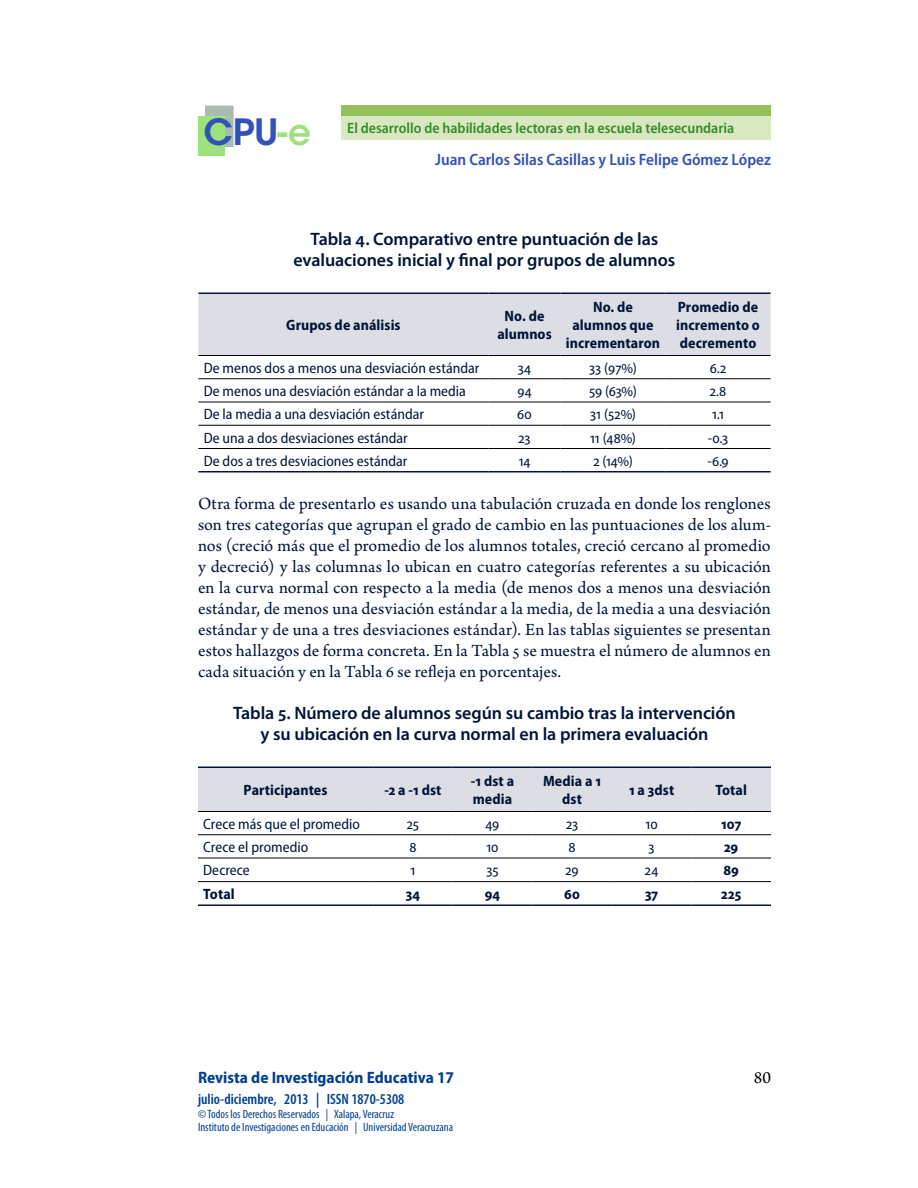
<style>
.page{position:relative;width:918px;height:1188px;background:#fff}
.page>*{position:absolute;margin:0;border:0;box-sizing:border-box;transform-origin:0 0}
.t1{font:600 36px "ITC Avant Garde Std";color:#3252b7}
.t2{font:18px/21px "Arno Pro";color:#001539;text-align:justify}
.t3{font:600 18px/21px "Myriad Pro";letter-spacing:-.005em;color:#001539;text-align:center}
.t4{font:18px "Arno Pro";color:#000}
.t5{font:600 semi-condensed 16.5px "Myriad Pro";color:#3252b7}
.t6{font:700 semi-condensed 16.5px "Myriad Pro";color:#003f91}
.t7{font:semi-condensed 15px "Myriad Pro";color:#001539}
.t8{font:700 semi-condensed 15px/18px "Myriad Pro";letter-spacing:.005em;color:#001539;text-align:center}
.t9{font:600 semi-condensed 15px "Myriad Pro";color:#388b27}
.t10{font:600 condensed 15px "Myriad Pro";color:#003f91}
.t11{font:condensed 12px/13.5px "Myriad Pro";color:#003f91}
.s1{color:#9ee27d}
</style>
<div class="page">
<div style="left:205px;top:106px;width:29px;height:41px;background:#aabbb2;border:2px solid #aabbb2"></div>
<div style="left:198px;top:116px;width:27px;height:40px;background:#9ee27d"></div>
<div style="left:341px;top:116px;width:430px;height:23px;background:#d9e8c1"></div>
<div style="left:341px;top:106px;width:430px;height:10px;background:#94c159"></div>
<div style="left:198px;top:294px;width:573px;height:61px;background:#dddde5"></div>
<hr style="left:198px;top:378px;width:291px;height:1px;background:#000">
<hr style="left:489px;top:378px;width:72px;height:1px;background:#000">
<hr style="left:561px;top:378px;width:105px;height:1px;background:#000">
<hr style="left:666px;top:378px;width:105px;height:1px;background:#000">
<hr style="left:198px;top:402px;width:291px;height:1px;background:#000">
<hr style="left:489px;top:402px;width:72px;height:1px;background:#000">
<hr style="left:561px;top:402px;width:105px;height:1px;background:#000">
<hr style="left:666px;top:402px;width:105px;height:1px;background:#000">
<hr style="left:198px;top:425px;width:291px;height:1px;background:#000">
<hr style="left:489px;top:425px;width:72px;height:1px;background:#000">
<hr style="left:561px;top:425px;width:105px;height:1px;background:#000">
<hr style="left:666px;top:425px;width:105px;height:1px;background:#000">
<hr style="left:198px;top:292px;width:291px;height:2px;background:#001539">
<hr style="left:489px;top:292px;width:72px;height:2px;background:#001539">
<hr style="left:561px;top:292px;width:105px;height:2px;background:#001539">
<hr style="left:666px;top:292px;width:105px;height:2px;background:#001539">
<hr style="left:198px;top:471px;width:291px;height:1px;background:#001539">
<hr style="left:489px;top:471px;width:72px;height:1px;background:#001539">
<hr style="left:561px;top:471px;width:105px;height:1px;background:#001539">
<hr style="left:666px;top:471px;width:105px;height:1px;background:#001539">
<hr style="left:198px;top:355px;width:291px;height:1px;background:#000">
<hr style="left:489px;top:355px;width:72px;height:1px;background:#000">
<hr style="left:561px;top:355px;width:105px;height:1px;background:#000">
<hr style="left:666px;top:355px;width:105px;height:1px;background:#000">
<hr style="left:198px;top:448px;width:291px;height:1px;background:#000">
<hr style="left:489px;top:448px;width:72px;height:1px;background:#000">
<hr style="left:561px;top:448px;width:105px;height:1px;background:#000">
<hr style="left:666px;top:448px;width:105px;height:1px;background:#000">
<div style="left:198px;top:768px;width:573px;height:43px;background:#dddde5"></div>
<hr style="left:198px;top:834px;width:175px;height:1px;background:#000">
<hr style="left:373px;top:834px;width:80px;height:1px;background:#000">
<hr style="left:453px;top:834px;width:79px;height:1px;background:#000">
<hr style="left:532px;top:834px;width:80px;height:1px;background:#000">
<hr style="left:612px;top:834px;width:79px;height:1px;background:#000">
<hr style="left:691px;top:834px;width:80px;height:1px;background:#000">
<hr style="left:198px;top:858px;width:175px;height:1px;background:#000">
<hr style="left:373px;top:858px;width:80px;height:1px;background:#000">
<hr style="left:453px;top:858px;width:79px;height:1px;background:#000">
<hr style="left:532px;top:858px;width:80px;height:1px;background:#000">
<hr style="left:612px;top:858px;width:79px;height:1px;background:#000">
<hr style="left:691px;top:858px;width:80px;height:1px;background:#000">
<hr style="left:198px;top:766px;width:175px;height:2px;background:#001539">
<hr style="left:373px;top:766px;width:80px;height:2px;background:#001539">
<hr style="left:453px;top:766px;width:79px;height:2px;background:#001539">
<hr style="left:532px;top:766px;width:80px;height:2px;background:#001539">
<hr style="left:612px;top:766px;width:79px;height:2px;background:#001539">
<hr style="left:691px;top:766px;width:80px;height:2px;background:#001539">
<hr style="left:198px;top:904px;width:175px;height:2px;background:#001539">
<hr style="left:373px;top:904px;width:80px;height:2px;background:#001539">
<hr style="left:453px;top:904px;width:79px;height:2px;background:#001539">
<hr style="left:532px;top:904px;width:80px;height:2px;background:#001539">
<hr style="left:612px;top:904px;width:79px;height:2px;background:#001539">
<hr style="left:691px;top:904px;width:80px;height:2px;background:#001539">
<hr style="left:198px;top:811px;width:175px;height:1px;background:#000">
<hr style="left:373px;top:811px;width:80px;height:1px;background:#000">
<hr style="left:453px;top:811px;width:79px;height:1px;background:#000">
<hr style="left:532px;top:811px;width:80px;height:1px;background:#000">
<hr style="left:612px;top:811px;width:79px;height:1px;background:#000">
<hr style="left:691px;top:811px;width:80px;height:1px;background:#000">
<hr style="left:198px;top:881px;width:175px;height:1px;background:#000">
<hr style="left:373px;top:881px;width:80px;height:1px;background:#000">
<hr style="left:453px;top:881px;width:79px;height:1px;background:#000">
<hr style="left:532px;top:881px;width:80px;height:1px;background:#000">
<hr style="left:612px;top:881px;width:79px;height:1px;background:#000">
<hr style="left:691px;top:881px;width:80px;height:1px;background:#000">
<h1 class="t1" style="left:203px;top:109px;width:109px">CPU<span class="s1">-e</span></h1>
<p class="t9" style="left:347px;top:120px;width:388px">El desarrollo de habilidades lectoras en la escuela telesecundaria</p>
<p class="t5" style="left:435px;top:150px;width:337px">Juan Carlos Silas Casillas y Luis Felipe Gómez López</p>
<p class="t3" style="left:294px;top:228px;width:383px">Tabla 4. Comparativo entre puntuación de las evaluaciones inicial y final por grupos de alumnos</p>
<p class="t8" style="left:286px;top:316px;width:116px">Grupos de análisis</p>
<p class="t8" style="left:497px;top:307px;width:56px">No. de alumnos</p>
<p class="t8" style="left:566px;top:298px;width:96px">No. de alumnos que incrementaron</p>
<p class="t8" style="left:676px;top:298px;width:85px;text-align:justify">Promedio de incremento o decremento</p>
<p class="t7" style="left:204px;top:360px;width:277px">De menos dos a menos una desviación estándar</p>
<p class="t7" style="left:518px;top:360px;width:15px">34</p>
<p class="t7" style="left:589px;top:360px;width:49px">33 (97%)</p>
<p class="t7" style="left:710px;top:360px;width:18px">6.2</p>
<p class="t7" style="left:204px;top:383px;width:264px">De menos una desviación estándar a la media</p>
<p class="t7" style="left:517px;top:383px;width:16px">94</p>
<p class="t7" style="left:589px;top:383px;width:49px">59 (63%)</p>
<p class="t7" style="left:710px;top:383px;width:18px">2.8</p>
<p class="t7" style="left:204px;top:406px;width:222px">De la media a una desviación estándar</p>
<p class="t7" style="left:517px;top:406px;width:16px">60</p>
<p class="t7" style="left:590px;top:406px;width:47px">31 (52%)</p>
<p class="t7" style="left:712px;top:406px;width:14px">1.1</p>
<p class="t7" style="left:204px;top:429px;width:206px">De una a dos desviaciones estándar</p>
<p class="t7" style="left:519px;top:429px;width:14px">23</p>
<p class="t7" style="left:590px;top:429px;width:48px">11 (48%)</p>
<p class="t7" style="left:708px;top:429px;width:22px">-0.3</p>
<p class="t7" style="left:204px;top:453px;width:205px">De dos a tres desviaciones estándar</p>
<p class="t7" style="left:519px;top:453px;width:13px">14</p>
<p class="t7" style="left:593px;top:453px;width:41px">2 (14%)</p>
<p class="t7" style="left:707px;top:453px;width:23px">-6.9</p>
<p class="t2" style="left:198px;top:494px;width:574px">Otra forma de presentarlo es usando una tabulación cruzada en donde los renglones son tres categorías que agrupan el grado de cambio en las puntuaciones de los alum&shy;nos (creció más que el promedio de los alumnos totales, creció cercano al promedio y decreció) y las columnas lo ubican en cuatro categorías referentes a su ubicación en la curva normal con respecto a la media (de menos dos a menos una desviación estándar, de menos una desviación estándar a la media, de la media a una desviación estándar y de una a tres desviaciones estándar). En las tablas siguientes se presentan estos hallazgos de forma concreta. En la Tabla 5 se muestra el número de alumnos en cada situación y en la Tabla 6 se refleja en porcentajes.</p>
<p class="t3" style="left:233px;top:702px;width:504px">Tabla 5. Número de alumnos según su cambio tras la intervención y su ubicación en la curva normal en la primera evaluación</p>
<p class="t8" style="left:244px;top:781px;width:85px">Participantes</p>
<p class="t8" style="left:384px;top:781px;width:59px">-2 a -1 dst</p>
<p class="t8" style="left:471px;top:772px;width:45px;text-align:left">-1 dst a media</p>
<p class="t8" style="left:543px;top:772px;width:60px">Media a 1 dst</p>
<p class="t8" style="left:629px;top:781px;width:47px">1 a 3dst</p>
<p class="t8" style="left:715px;top:781px;width:33px">Total</p>
<p class="t7" style="left:203px;top:816px;width:158px">Crece más que el promedio</p>
<p class="t7" style="left:407px;top:816px;width:14px">25</p>
<p class="t7" style="left:486px;top:816px;width:15px">49</p>
<p class="t7" style="left:566px;top:816px;width:14px">23</p>
<p class="t7" style="left:646px;top:816px;width:14px">10</p>
<p class="t8" style="left:721px;top:815px;width:22px">107</p>
<p class="t7" style="left:203px;top:839px;width:107px">Crece el promedio</p>
<p class="t7" style="left:409px;top:839px;width:9px">8</p>
<p class="t7" style="left:486px;top:839px;width:14px">10</p>
<p class="t7" style="left:569px;top:839px;width:9px">8</p>
<p class="t7" style="left:649px;top:839px;width:8px">3</p>
<p class="t8" style="left:724px;top:838px;width:16px">29</p>
<p class="t7" style="left:203px;top:862px;width:48px">Decrece</p>
<p class="t7" style="left:410px;top:862px;width:6px">1</p>
<p class="t7" style="left:487px;top:862px;width:13px">35</p>
<p class="t7" style="left:565px;top:862px;width:15px">29</p>
<p class="t7" style="left:645px;top:862px;width:15px">24</p>
<p class="t8" style="left:723px;top:862px;width:17px">89</p>
<p class="t8" style="left:203px;top:885px;width:33px">Total</p>
<p class="t8" style="left:406px;top:885px;width:16px">34</p>
<p class="t8" style="left:485px;top:885px;width:17px">94</p>
<p class="t8" style="left:564px;top:885px;width:17px">60</p>
<p class="t8" style="left:645px;top:885px;width:15px">37</p>
<p class="t8" style="left:721px;top:885px;width:22px">225</p>
<p class="t6" style="left:198px;top:1069px;width:258px">Revista de Investigación Educativa 17</p>
<p class="t10" style="left:198px;top:1091px;width:208px">julio-diciembre, 2013 | ISSN 1870-5308</p>
<p class="t11" style="left:198px;top:1107px;width:257px">© Todos los Derechos Reservados | Xalapa, Veracruz<br>Instituto de Investigaciones en Educación | Universidad Veracruzana</p>
<p class="t4" style="left:754px;top:1068px;width:19px">80</p>
</div>
